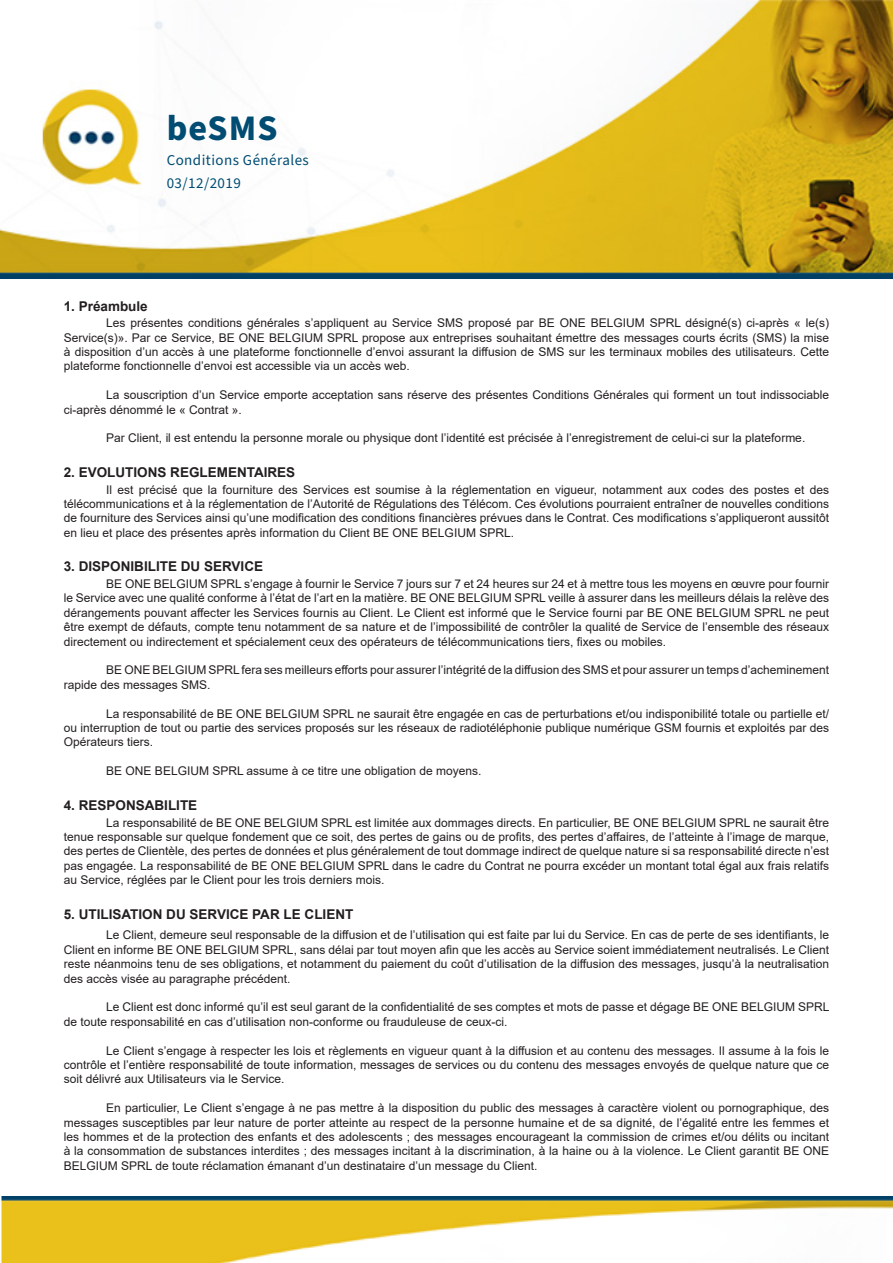
<style>
.page{position:relative;width:893px;height:1263px;background:#fff}
.page>*{position:absolute;margin:0;border:0;box-sizing:border-box;transform-origin:0 0}
.t1{font:700 36px "Source Sans Pro";letter-spacing:.03em;color:#004c72}
.t2{font:15px "Source Sans Pro";letter-spacing:.03em;color:#004c72}
.t3{font:700 13.5px "Arial";color:#231f20}
.t4{font:12px/14.4px "Arial";color:#231f20;text-align:justify}
</style>
<div class="page">
<img style="left:0;top:0;width:893px;height:278px">
<img style="left:1px;top:1196px;width:892px;height:67px">
<p class="t1" style="left:167px;top:103px;width:112px">beSMS</p>
<p class="t2" style="left:167px;top:150px;width:144px">Conditions Générales</p>
<p class="t2" style="left:167px;top:173px;width:76px">03/12/2019</p>
<p class="t3" style="left:64px;top:296px;width:86px">1. Préambule</p>
<p class="t4" style="left:64px;top:316px;width:767px;text-indent:43px">Les présentes conditions générales s’appliquent au Service SMS proposé par BE ONE BELGIUM SPRL désigné(s) ci-après « le(s)<br>Service(s)». Par ce Service, BE ONE BELGIUM SPRL propose aux entreprises souhaitant émettre des messages courts écrits (SMS) la mise à disposition d’un accès à une plateforme fonctionnelle d’envoi assurant la diffusion de SMS sur les terminaux mobiles des utilisateurs. Cette plateforme fonctionnelle d’envoi est accessible via un accès web.</p>
<p class="t4" style="left:64px;top:388px;width:767px;text-indent:43px">La souscription d’un Service emporte acceptation sans réserve des présentes Conditions Générales qui forment un tout indissociable ci-après dénommé le « Contrat ».</p>
<p class="t4" style="left:106px;top:431px;width:700px">Par Client, il est entendu la personne morale ou physique dont l’identité est précisée à l’enregistrement de celui-ci sur la plateforme.</p>
<p class="t3" style="left:64px;top:463px;width:233px">2. EVOLUTIONS REGLEMENTAIRES</p>
<p class="t4" style="left:64px;top:482px;width:767px;text-indent:43px">Il est précisé que la fourniture des Services est soumise à la réglementation en vigueur, notamment aux codes des postes et des télécommunications et à la réglementation de l’Autorité de Régulations des Télécom. Ces évolutions pourraient entraîner de nouvelles conditions de fourniture des Services ainsi qu’une modification des conditions financières prévues dans le Contrat. Ces modifications s’appliqueront aussitôt en lieu et place des présentes après information du Client BE ONE BELGIUM SPRL.</p>
<p class="t3" style="left:64px;top:557px;width:201px">3. DISPONIBILITE DU SERVICE</p>
<p class="t4" style="left:64px;top:576px;width:767px;text-indent:43px">BE ONE BELGIUM SPRL s’engage à fournir le Service 7 jours sur 7 et 24 heures sur 24 et à mettre tous les moyens en œuvre pour fournir le Service avec une qualité conforme à l’état de l’art en la matière. BE ONE BELGIUM SPRL veille à assurer dans les meilleurs délais la relève des dérangements pouvant affecter les Services fournis au Client. Le Client est informé que le Service fourni par BE ONE BELGIUM SPRL ne peut être exempt de défauts, compte tenu notamment de sa nature et de l’impossibilité de contrôler la qualité de Service de l’ensemble des réseaux directement ou indirectement et spécialement ceux des opérateurs de télécommunications tiers, fixes ou mobiles.</p>
<p class="t4" style="left:64px;top:663px;width:767px;text-indent:43px">BE ONE BELGIUM SPRL fera ses meilleurs efforts pour assurer l’intégrité de la diffusion des SMS et pour assurer un temps d’acheminement rapide des messages SMS.</p>
<p class="t4" style="left:64px;top:706px;width:767px;text-indent:43px">La responsabilité de BE ONE BELGIUM SPRL ne saurait être engagée en cas de perturbations et/ou indisponibilité totale ou partielle et/ ou interruption de tout ou partie des services proposés sur les réseaux de radiotéléphonie publique numérique GSM fournis et exploités par des Opérateurs tiers.</p>
<p class="t4" style="left:106px;top:764px;width:377px">BE ONE BELGIUM SPRL assume à ce titre une obligation de moyens.</p>
<p class="t3" style="left:64px;top:796px;width:135px">4. RESPONSABILITE</p>
<p class="t4" style="left:64px;top:815px;width:767px;text-indent:43px">La responsabilité de BE ONE BELGIUM SPRL est limitée aux dommages directs. En particulier, BE ONE BELGIUM SPRL ne saurait être tenue responsable sur quelque fondement que ce soit, des pertes de gains ou de profits, des pertes d’affaires, de l’atteinte à l’image de marque, des pertes de Clientèle, des pertes de données et plus généralement de tout dommage indirect de quelque nature si sa responsabilité directe n’est pas engagée. La responsabilité de BE ONE BELGIUM SPRL dans le cadre du Contrat ne pourra excéder un montant total égal aux frais relatifs au Service, réglées par le Client pour les trois derniers mois.</p>
<p class="t3" style="left:64px;top:904px;width:291px">5. UTILISATION DU SERVICE PAR LE CLIENT</p>
<p class="t4" style="left:64px;top:928px;width:767px;text-indent:43px">Le Client, demeure seul responsable de la diffusion et de l’utilisation qui est faite par lui du Service. En cas de perte de ses identifiants, le Client en informe BE ONE BELGIUM SPRL, sans délai par tout moyen afin que les accès au Service soient immédiatement neutralisés. Le Client reste néanmoins tenu de ses obligations, et notamment du paiement du coût d’utilisation de la diffusion des messages, jusqu’à la neutralisation des accès visée au paragraphe précédent.</p>
<p class="t4" style="left:64px;top:1000px;width:767px;text-indent:43px">Le Client est donc informé qu’il est seul garant de la confidentialité de ses comptes et mots de passe et dégage BE ONE BELGIUM SPRL de toute responsabilité en cas d’utilisation non-conforme ou frauduleuse de ceux-ci.</p>
<p class="t4" style="left:64px;top:1043px;width:767px;text-indent:43px">Le Client s’engage à respecter les lois et règlements en vigueur quant à la diffusion et au contenu des messages. Il assume à la fois le contrôle et l’entière responsabilité de toute information, messages de services ou du contenu des messages envoyés de quelque nature que ce soit délivré aux Utilisateurs via le Service.</p>
<p class="t4" style="left:64px;top:1101px;width:767px;text-indent:43px">En particulier, Le Client s’engage à ne pas mettre à la disposition du public des messages à caractère violent ou pornographique, des messages susceptibles par leur nature de porter atteinte au respect de la personne humaine et de sa dignité, de l’égalité entre les femmes et les hommes et de la protection des enfants et des adolescents ; des messages encourageant la commission de crimes et/ou délits ou incitant à la consommation de substances interdites ; des messages incitant à la discrimination, à la haine ou à la violence. Le Client garantit BE ONE BELGIUM SPRL de toute réclamation émanant d’un destinataire d’un message du Client.</p>
</div>
